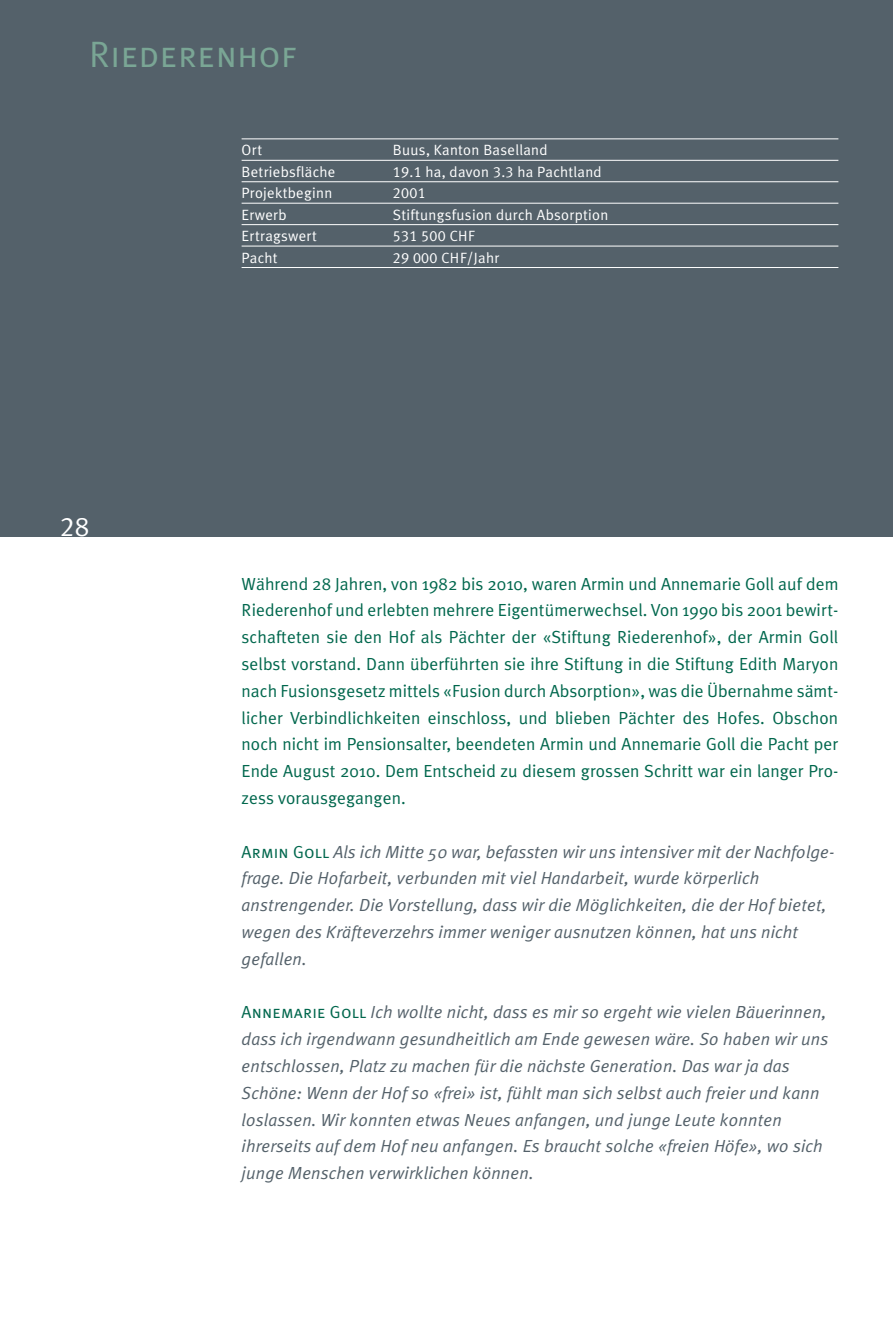
<style>
.page{position:relative;width:893px;height:1340px;background:#fff}
.page>*{position:absolute;margin:0;border:0;box-sizing:border-box;transform-origin:0 0}
.t1{font:36.75px "Meta Plus Normal Caps";letter-spacing:.01em;color:#7aa695}
.t2{font:27.12px "Meta Plus LF";color:#fff}
.t3{font:italic 17.5px/26.8px "Meta Plus Normal";letter-spacing:.01em;color:#54616a}
.t4{font:17.5px/26.8px "Meta Plus Normal";letter-spacing:.005em;color:#01674d;text-align:justify}
.t5{font:14.88px "Meta Plus LF";letter-spacing:.02em;color:#fff}
.s1{font-family:"Meta Plus Normal Caps";font-style:normal;color:#01674d}
</style>
<div class="page">
<div style="left:0;top:0;width:893px;height:536px;background:#54616a"></div>
<hr style="left:242px;top:138px;width:596px;height:1px;background:#fff">
<hr style="left:242px;top:160px;width:596px;height:1px;background:#fff">
<hr style="left:242px;top:181px;width:596px;height:1px;background:#fff">
<hr style="left:242px;top:203px;width:596px;height:1px;background:#fff">
<hr style="left:242px;top:224px;width:596px;height:1px;background:#fff">
<hr style="left:242px;top:246px;width:596px;height:1px;background:#fff">
<hr style="left:242px;top:267px;width:596px;height:1px;background:#fff">
<h1 class="t1" style="left:89px;top:33px;width:209px">Riederenhof</h1>
<h2 class="t2" style="left:60px;top:511px;width:31px">28</h2>
<p class="t5" style="left:242px;top:142px;width:22px">Ort</p>
<p class="t5" style="left:393px;top:142px;width:156px">Buus, Kanton Baselland</p>
<p class="t5" style="left:242px;top:163px;width:95px">Betriebsfläche</p>
<p class="t5" style="left:393px;top:163px;width:210px">19.1 ha, davon 3.3 ha Pachtland</p>
<p class="t5" style="left:242px;top:184px;width:92px">Projektbeginn</p>
<p class="t5" style="left:393px;top:184px;width:34px">2001</p>
<p class="t5" style="left:242px;top:206px;width:46px">Erwerb</p>
<p class="t5" style="left:393px;top:206px;width:217px">Stiftungsfusion durch Absorption</p>
<p class="t5" style="left:242px;top:227px;width:77px">Ertragswert</p>
<p class="t5" style="left:393px;top:227px;width:84px">531 500 CHF</p>
<p class="t5" style="left:242px;top:249px;width:38px">Pacht</p>
<p class="t5" style="left:393px;top:249px;width:108px">29 000 CHF/Jahr</p>
<p class="t4" style="left:242px;top:570px;width:598px">Während 28 Jahren, von 1982 bis 2010, waren Armin und Annemarie Goll auf dem Riederenhof und erlebten mehrere Eigentümerwechsel. Von 1990 bis 2001 bewirt&shy;schafteten sie den Hof als Pächter der «Stiftung Riederenhof», der Armin Goll selbst vorstand. Dann überführten sie ihre Stiftung in die Stiftung Edith Maryon nach Fusionsgesetz mittels «Fusion durch Absorption», was die Übernahme sämt&shy;licher Verbindlichkeiten einschloss, und blieben Pächter des Hofes. Obschon noch nicht im Pensionsalter, beendeten Armin und Annemarie Goll die Pacht per Ende August 2010. Dem Entscheid zu diesem grossen Schritt war ein langer Pro&shy;zess vorausgegangen.</p>
<p class="t3" style="left:242px;top:838px;width:594px"><span class="s1">Armin Goll</span> Als ich Mitte 50 war, befassten wir uns intensiver mit der Nachfolge&shy;frage. Die Hofarbeit, verbunden mit viel Handarbeit, wurde körperlich anstrengender. Die Vorstellung, dass wir die Möglichkeiten, die der Hof bietet, wegen des Kräfteverzehrs immer weniger ausnutzen können, hat uns nicht gefallen.</p>
<p class="t3" style="left:242px;top:998px;width:588px"><span class="s1">Annemarie Goll</span> Ich wollte nicht, dass es mir so ergeht wie vielen Bäuerinnen, dass ich irgendwann gesundheitlich am Ende gewesen wäre. So haben wir uns entschlossen, Platz zu machen für die nächste Generation. Das war ja das Schöne: Wenn der Hof so «frei» ist, fühlt man sich selbst auch freier und kann loslassen. Wir konnten etwas Neues anfangen, und junge Leute konnten ihrerseits auf dem Hof neu anfangen. Es braucht solche «freien Höfe», wo sich junge Menschen verwirklichen können.</p>
</div>
